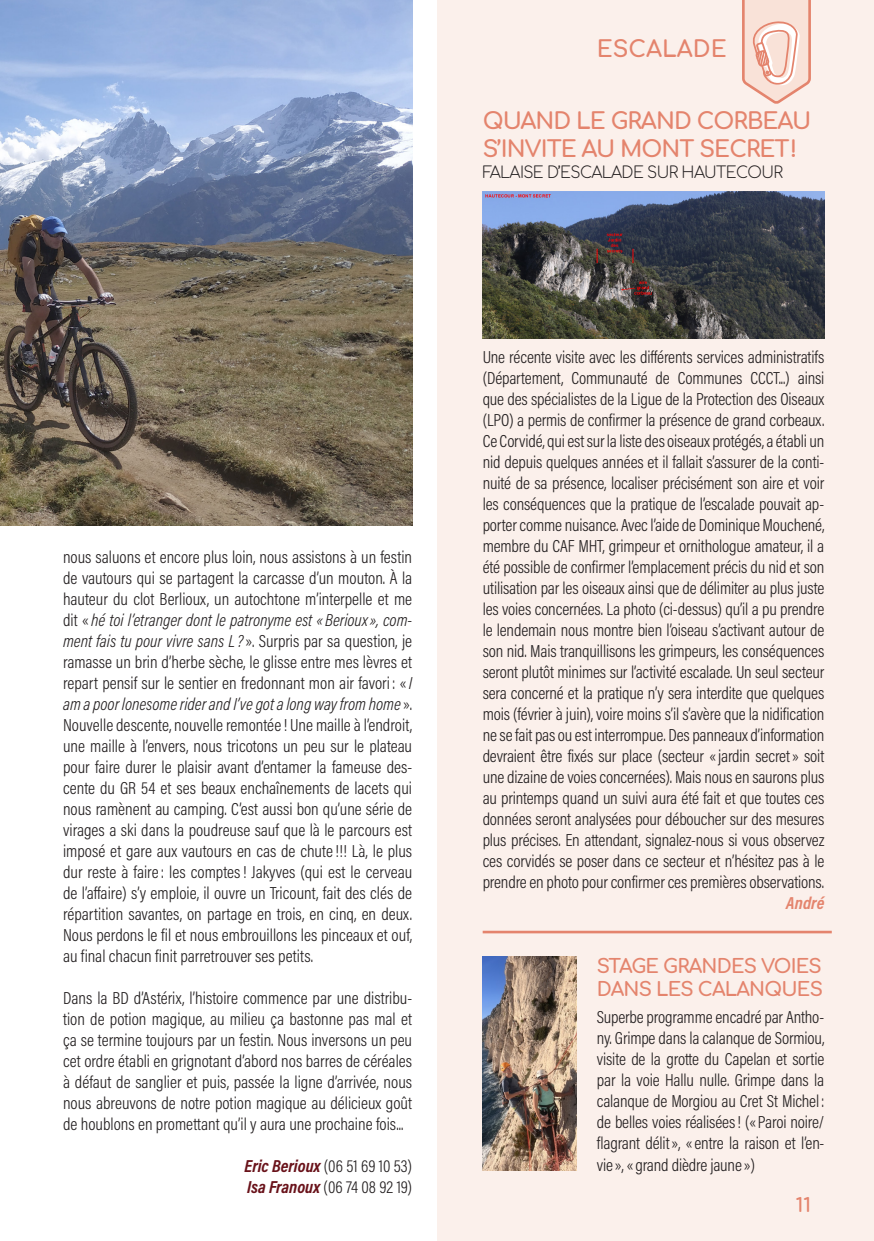
<style>
.page{position:relative;width:874px;height:1241px;background:#fff}
.page>*{position:absolute;margin:0;border:0;box-sizing:border-box;transform-origin:0 0}
.t1{font:700 22.75px/27.3px "Comfortaa";letter-spacing:-.04em;color:#e4846d}
.t2{font:700 22.75px "Comfortaa";color:#e4846d}
.t3{font:700 19.25px/23.1px "Comfortaa";letter-spacing:-.04em;color:#e4846d}
.t4{font:300 17.5px/21px "Acumin Pro Cond";letter-spacing:-.005em;color:#231f20;text-align:justify}
.t5{font:italic 700 17.5px "Acumin Pro Cond";color:#e4846d}
.t6{font:300 15.75px "Comfortaa";letter-spacing:-.04em;color:#231f20}
.s1{font-style:italic}
.s2{font-weight:700;font-style:italic;color:#69121a}
</style>
<div class="page">
<img style="left:0;top:0;width:412px;height:525px">
<div style="left:437px;top:0;width:436px;height:1240px;background:#fbf0eb"></div>
<hr style="left:482px;top:930px;width:349px;height:3px;background:#e4846d">
<img style="left:482px;top:191px;width:341px;height:147px">
<img style="left:482px;top:956px;width:93px;height:214px">
<svg style="left:742px;top:0;width:69px;height:104px;background:#f5d5ca"></svg>
<p class="t4" style="left:63px;top:545px;width:350px">nous saluons et encore plus loin, nous assistons à un festin de vautours qui se partagent la carcasse d’un mouton. À la hauteur du clot Berlioux, un autochtone m’interpelle et me dit « <span class="s1">hé toi l’etranger dont le patronyme est « Berioux», com&shy;ment fais tu pour vivre sans L?</span>». Surpris par sa question, je ramasse un brin d’herbe sèche, le glisse entre mes lèvres et repart pensif sur le sentier en fredonnant mon air favori : «<span class="s1">I am a poor lonesome rider and I’ve got a long way from home</span>».<br>Nouvelle descente, nouvelle remontée! Une maille à l’endroit, une maille à l’envers, nous tricotons un peu sur le plateau pour faire durer le plaisir avant d’entamer la fameuse des&shy;cente du GR 54 et ses beaux enchaînements de lacets qui nous ramènent au camping. C’est aussi bon qu’une série de virages a ski dans la poudreuse sauf que là le parcours est imposé et gare aux vautours en cas de chute!!! Là, le plus dur reste à faire: les comptes! Jakyves (qui est le cerveau de l’affaire) s’y emploie, il ouvre un Tricount, fait des clés de répartition savantes, on partage en trois, en cinq, en deux.<br>Nous perdons le fil et nous embrouillons les pinceaux et ouf, au final chacun finit parretrouver ses petits.</p>
<p class="t4" style="left:63px;top:986px;width:350px">Dans la BD d’Astérix, l’histoire commence par une distribu&shy;tion de potion magique, au milieu ça bastonne pas mal et ça se termine toujours par un festin. Nous inversons un peu cet ordre établi en grignotant d’abord nos barres de céréales à défaut de sanglier et puis, passée la ligne d’arrivée, nous nous abreuvons de notre potion magique au délicieux goût de houblons en promettant qu’il y aura une prochaine fois...</p>
<p class="t4" style="left:244px;top:1154px;width:169px"><span class="s2">Eric Berioux</span> (06 51 69 10 53)</p>
<p class="t4" style="left:247px;top:1175px;width:166px"><span class="s2">Isa Franoux</span> (06 74 08 92 19)</p>
<h1 class="t2" style="left:596px;top:27px;width:131px">ESCALADE</h1>
<p class="t1" style="left:482px;top:104px;width:330px">QUAND LE GRAND CORBEAU<br>S’INVITE AU MONT SECRET!</p>
<p class="t6" style="left:482px;top:158px;width:302px">FALAISE D’ESCALADE SUR HAUTECOUR</p>
<p class="t4" style="left:482px;top:345px;width:343px">Une récente visite avec les différents services administratifs (Département, Communauté de Communes CCCT...) ainsi que des spécialistes de la Ligue de la Protection des Oiseaux (LPO) a permis de confirmer la présence de grand corbeaux.<br>Ce Corvidé, qui est sur la liste des oiseaux protégés, a établi un nid depuis quelques années et il fallait s’assurer de la conti&shy;nuité de sa présence, localiser précisément son aire et voir les conséquences que la pratique de l’escalade pouvait ap&shy;porter comme nuisance. Avec l’aide de Dominique Mouchené, membre du CAF MHT, grimpeur et ornithologue amateur, il a été possible de confirmer l’emplacement précis du nid et son utilisation par les oiseaux ainsi que de délimiter au plus juste les voies concernées. La photo (ci-dessus) qu’il a pu prendre le lendemain nous montre bien l’oiseau s’activant autour de son nid. Mais tranquillisons les grimpeurs, les conséquences seront plutôt minimes sur l’activité escalade. Un seul secteur sera concerné et la pratique n’y sera interdite que quelques mois (février à juin), voire moins s’il s’avère que la nidification ne se fait pas ou est interrompue. Des panneaux d’information devraient être fixés sur place (secteur «jardin secret» soit une dizaine de voies concernées). Mais nous en saurons plus au printemps quand un suivi aura été fait et que toutes ces données seront analysées pour déboucher sur des mesures plus précises. En attendant, signalez-nous si vous observez ces corvidés se poser dans ce secteur et n’hésitez pas à le prendre en photo pour confirmer ces premières observations.</p>
<p class="t5" style="left:785px;top:891px;width:39px">André</p>
<p class="t3" style="left:596px;top:951px;width:227px">STAGE GRANDES VOIES<br>DANS LES CALANQUES</p>
<p class="t4" style="left:596px;top:1006px;width:229px">Superbe programme encadré par Antho&shy;ny. Grimpe dans la calanque de Sormiou, visite de la grotte du Capelan et sortie par la voie Hallu nulle. Grimpe dans la calanque de Morgiou au Cret St Michel : de belles voies réalisées! («Paroi noire/ flagrant délit», «entre la raison et l’en&shy;vie», «grand dièdre jaune»)</p>
<p class="t3" style="left:795px;top:1190px;width:17px">11</p>
</div>
